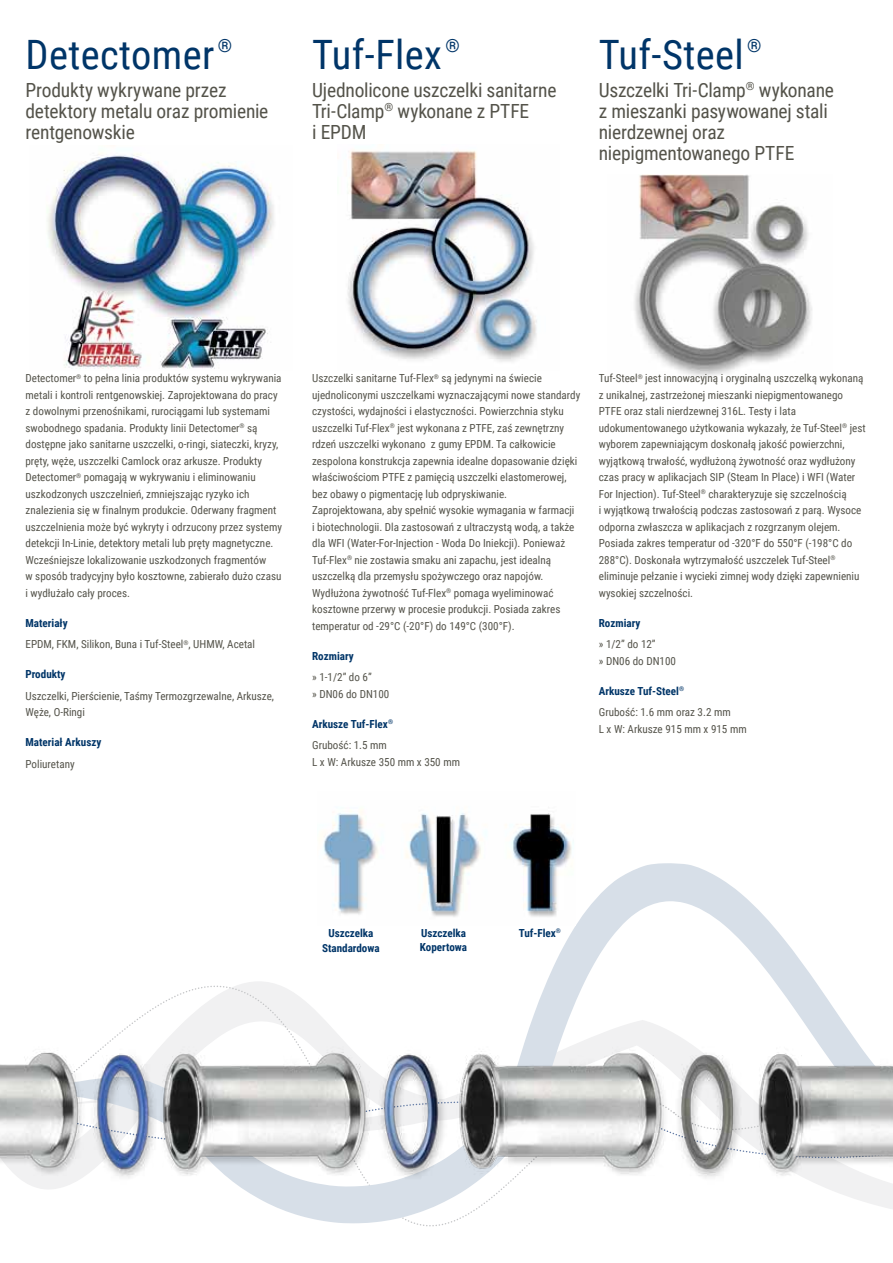
<style>
.page{position:relative;width:893px;height:1263px;background:#fff}
.page>*{position:absolute;margin:0;border:0;box-sizing:border-box;transform-origin:0 0}
.t1{font:40.5px "Roboto Condensed";letter-spacing:.01em;color:#003568}
.t2{font:19.5px/21px "Roboto Condensed";letter-spacing:-.01em;color:#54534a}
.t3{font:11.1px/16.5px "Roboto Condensed";color:#54534a}
.t4{font:700 11.1px/21.6px "Roboto Condensed";color:#003568}
.s1{font-weight:700;color:#003568}
.s2{font-weight:400;color:#54534a}
</style>
<div class="page">
<img style="left:0;top:863px;width:893px;height:364px">
<img style="left:634px;top:174px;width:178px;height:202px">
<img style="left:47px;top:153px;width:227px;height:216px">
<img style="left:347px;top:150px;width:190px;height:212px">
<img style="left:317px;top:809px;width:259px;height:116px">
<h1 class="t1" style="left:26px;top:26px;width:208px">Detectomer <sup>®</sup></h1>
<h2 class="t2" style="left:26px;top:79px;width:244px">Produkty wykrywane przez detektory metalu oraz promienie rentgenowskie</h2>
<h1 class="t1" style="left:312px;top:26px;width:149px">Tuf-Flex <sup>®</sup></h1>
<h2 class="t2" style="left:312px;top:79px;width:246px">Ujednolicone uszczelki sanitarne<br>Tri-Clamp<sup>®</sup> wykonane z PTFE<br>i EPDM</h2>
<h1 class="t1" style="left:599px;top:26px;width:164px">Tuf-Steel <sup>®</sup></h1>
<h2 class="t2" style="left:599px;top:79px;width:237px">Uszczelki Tri-Clamp<sup>®</sup> wykonane z mieszanki pasywowanej stali nierdzewnej oraz niepigmentowanego PTFE</h2>
<p class="t3" style="left:26px;top:370px;width:258px">Detectomer<sup>®</sup> to pełna linia produktów systemu wykrywania metali i kontroli rentgenowskiej. Zaprojektowana do pracy z dowolnymi przenośnikami, rurociągami lub systemami swobodnego spadania. Produkty linii Detectomer<sup>®</sup> są dostępne jako sanitarne uszczelki, o-ringi, siateczki, kryzy, pręty, węże, uszczelki Camlock oraz arkusze. Produkty Detectomer<sup>®</sup> pomagają w wykrywaniu i eliminowaniu uszkodzonych uszczelnień, zmniejszając ryzyko ich znalezienia się w finalnym produkcie. Oderwany fragment uszczelnienia może być wykryty i odrzucony przez systemy detekcji In-Linie, detektory metali lub pręty magnetyczne.<br>Wcześniejsze lokalizowanie uszkodzonych fragmentów<br>w sposób tradycyjny było kosztowne, zabierało dużo czasu i wydłużało cały proces.</p>
<p class="t3" style="left:26px;top:611px;width:231px;line-height:21.6px"><span class="s1">Materiały<br></span>EPDM, FKM, Silikon, Buna i Tuf-Steel<sup>®</sup>, UHMW, Acetal</p>
<p class="t4" style="left:26px;top:663px;width:41px">Produkty</p>
<p class="t3" style="left:26px;top:687px;width:250px">Uszczelki, Pierścienie, Taśmy Termozgrzewalne, Arkusze,<br>Węże, O-Ringi</p>
<p class="t4" style="left:26px;top:731px;width:77px">Materiał Arkuszy</p>
<p class="t3" style="left:26px;top:755px;width:51px">Poliuretany</p>
<p class="t3" style="left:312px;top:370px;width:270px">Uszczelki sanitarne Tuf-Flex<sup>®</sup> są jedynymi na świecie ujednoliconymi uszczelkami wyznaczającymi nowe standardy czystości, wydajności i elastyczności. Powierzchnia styku uszczelki Tuf-Flex<sup>®</sup> jest wykonana z PTFE, zaś zewnętrzny rdzeń uszczelki wykonano z gumy EPDM. Ta całkowicie zespolona konstrukcja zapewnia idealne dopasowanie dzięki właściwościom PTFE z pamięcią uszczelki elastomerowej, bez obawy o pigmentację lub odpryskiwanie.<br>Zaprojektowana, aby spełnić wysokie wymagania w farmacji<br>i biotechnologii. Dla zastosowań z ultraczystą wodą, a także dla WFI (Water-For-Injection - Woda Do Iniekcji). Ponieważ Tuf-Flex<sup>®</sup> nie zostawia smaku ani zapachu, jest idealną uszczelką dla przemysłu spożywczego oraz napojów.<br>Wydłużona żywotność Tuf-Flex<sup>®</sup> pomaga wyeliminować kosztowne przerwy w procesie produkcji. Posiada zakres temperatur od -29°C (-20°F) do 149°C (300°F).</p>
<p class="t4" style="left:312px;top:645px;width:43px">Rozmiary</p>
<p class="t3" style="left:312px;top:669px;width:79px">» 1-1/2” do 6”<br>» DN06 do DN100</p>
<p class="t4" style="left:312px;top:713px;width:82px">Arkusze Tuf-Flex<sup>®<br></sup><span class="s2">Grubość: 1.5 mm</span></p>
<p class="t3" style="left:312px;top:753px;width:149px">L x W: Arkusze 350 mm x 350 mm</p>
<p class="t3" style="left:599px;top:370px;width:268px">Tuf-Steel<sup>®</sup> jest innowacyjną i oryginalną uszczelką wykonaną z unikalnej, zastrzeżonej mieszanki niepigmentowanego PTFE oraz stali nierdzewnej 316L. Testy i lata udokumentowanego użytkowania wykazały, że Tuf-Steel<sup>®</sup> jest wyborem zapewniającym doskonałą jakość powierzchni, wyjątkową trwałość, wydłużoną żywotność oraz wydłużony czas pracy w aplikacjach SIP (Steam In Place) i WFI (Water For Injection). Tuf-Steel<sup>®</sup> charakteryzuje się szczelnością<br>i wyjątkową trwałością podczas zastosowań z parą. Wysoce odporna zwłaszcza w aplikacjach z rozgrzanym olejem.<br>Posiada zakres temperatur od -320°F do 550°F (-198°C do 288°C). Doskonała wytrzymałość uszczelek Tuf-Steel<sup>® </sup>eliminuje pełzanie i wycieki zimnej wody dzięki zapewnieniu wysokiej szczelności.</p>
<p class="t4" style="left:599px;top:612px;width:43px">Rozmiary</p>
<p class="t3" style="left:599px;top:636px;width:79px">» 1/2” do 12”<br>» DN06 do DN100</p>
<p class="t3" style="left:599px;top:680px;width:133px;line-height:21.6px"><span class="s1">Arkusze Tuf-Steel</span><sup>®<br></sup>Grubość: 1.6 mm oraz 3.2 mm</p>
<p class="t3" style="left:599px;top:720px;width:149px">L x W: Arkusze 915 mm x 915 mm</p>
<p class="t4" style="left:322px;top:924px;width:59px;line-height:15.6px;text-align:center">Uszczelka<br>Standardowa</p>
<p class="t4" style="left:420px;top:925px;width:49px;line-height:14.1px">Uszczelka<br>Kopertowa</p>
<p class="t4" style="left:519px;top:921px;width:44px">Tuf-Flex<sup>®</sup></p>
</div>
